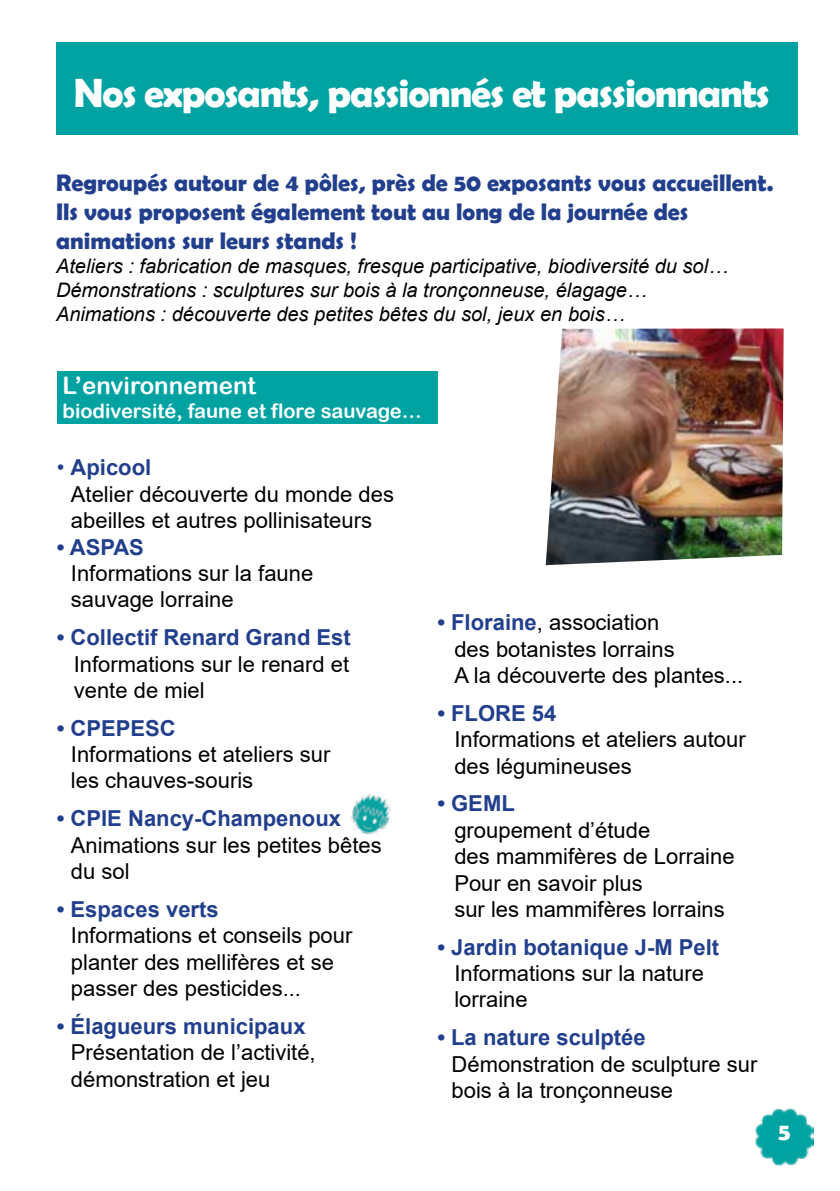
<style>
.page{position:relative;width:840px;height:1191px;background:#fff}
.page>*{position:absolute;margin:0;border:0;box-sizing:border-box;transform-origin:0 0}
.t1{font:700 40px "Berlin Sans FB Demi";letter-spacing:-.03em;color:#fff}
.t2{font:700 24px/28.8px "Berlin Sans FB Demi";color:#213f8c}
.t3{font:24px "Arial Rounded MT Bold";color:#fff}
.t4{font:700 24px "Berlin Sans FB Demi";color:#fff}
.t5{font:22px/26.4px "Arial";color:#000}
.t6{font:700 22px "Arial";color:#213f8c}
.t7{font:italic 20px/24px "Arial";color:#000}
.t8{font:20px "Arial Rounded MT Bold";color:#fff}
.s1{color:#213f8c}
.s2{font-weight:700;color:#213f8c}
</style>
<div class="page">
<img style="left:755px;top:1108px;width:57px;height:57px">
<div style="left:57px;top:371px;width:380px;height:53px;background:#00a3a2"></div>
<img style="left:545px;top:328px;width:238px;height:237px">
<img style="left:349px;top:794px;width:43px;height:43px">
<div style="left:57px;top:43px;width:740px;height:92px;background:#00a3a2"></div>
<h1 class="t1" style="left:74px;top:70px;width:697px">Nos exposants, passionnés et passionnants</h1>
<p class="t2" style="left:56px;top:168px;width:718px">Regroupés autour de 4 pôles, près de 50 exposants vous accueillent.<br>Ils vous proposent également tout au long de la journée des animations sur leurs stands !</p>
<p class="t7" style="left:56px;top:254px;width:673px">Ateliers : fabrication de masques, fresque participative, biodiversité du sol…<br>Démonstrations : sculptures sur bois à la tronçonneuse, élagage…<br>Animations : découverte des petites bêtes du sol, jeux en bois…</p>
<p class="t3" style="left:62px;top:371px;width:195px">L’environnement</p>
<p class="t8" style="left:62px;top:399px;width:360px">biodiversité, faune et flore sauvage…</p>
<p class="t5" style="left:71px;top:454px;width:324px;text-indent:-14px"><span class="s1">•</span> <span class="s2">Apicool<br></span>Atelier découverte du monde des abeilles et autres pollinisateurs</p>
<p class="t6" style="left:57px;top:531px;width:89px">• ASPAS</p>
<p class="t5" style="left:71px;top:560px;width:244px">Informations sur la faune sauvage lorraine</p>
<p class="t6" style="left:57px;top:622px;width:295px">• Collectif Renard Grand Est</p>
<p class="t5" style="left:74px;top:650px;width:277px">Informations sur le renard et vente de miel</p>
<p class="t6" style="left:57px;top:712px;width:120px">• CPEPESC</p>
<p class="t5" style="left:71px;top:741px;width:261px">Informations et ateliers sur les chauves-souris</p>
<p class="t6" style="left:57px;top:803px;width:285px">• CPIE Nancy-Champenoux</p>
<p class="t5" style="left:71px;top:831px;width:312px">Animations sur les petites bêtes du sol</p>
<p class="t6" style="left:57px;top:893px;width:163px">• Espaces verts</p>
<p class="t5" style="left:71px;top:922px;width:283px">Informations et conseils pour planter des mellifères et se passer des pesticides...</p>
<p class="t6" style="left:57px;top:1010px;width:250px">• Élagueurs municipaux</p>
<p class="t5" style="left:71px;top:1039px;width:246px">Présentation de l’activité, démonstration et jeu</p>
<p class="t5" style="left:454px;top:609px;width:290px;text-indent:-17px"><span class="s2">• Floraine</span>, association<br>des botanistes lorrains<br>A la découverte des plantes...</p>
<p class="t6" style="left:437px;top:697px;width:120px">• FLORE 54</p>
<p class="t5" style="left:454px;top:726px;width:293px">Informations et ateliers autour des légumineuses</p>
<p class="t6" style="left:437px;top:788px;width:79px">• GEML</p>
<p class="t5" style="left:454px;top:816px;width:281px">groupement d’étude<br>des mammifères de Lorraine<br>Pour en savoir plus<br>sur les mammifères lorrains</p>
<p class="t6" style="left:437px;top:931px;width:283px">• Jardin botanique J-M Pelt</p>
<p class="t5" style="left:454px;top:960px;width:251px">Informations sur la nature lorraine</p>
<p class="t6" style="left:437px;top:1022px;width:210px">• La nature sculptée</p>
<p class="t5" style="left:451px;top:1050px;width:307px">Démonstration de sculpture sur bois à la tronçonneuse</p>
<p class="t4" style="left:778px;top:1117px;width:14px">5</p>
</div>
